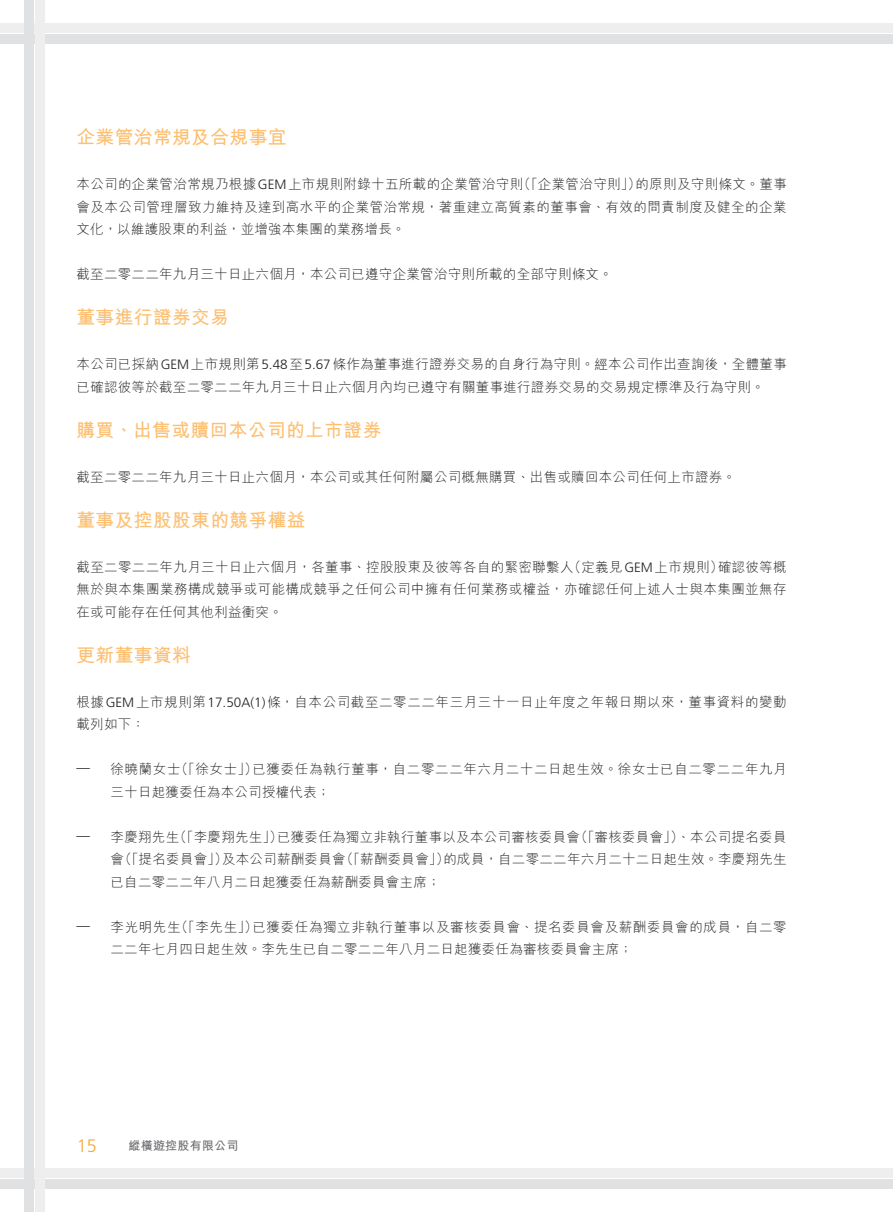
<style>
.page{position:relative;width:893px;height:1212px;background:#fff}
.page>*{position:absolute;margin:0;border:0;box-sizing:border-box;transform-origin:0 0}
._02_H2{font:700 18.75px "M Hei HK";letter-spacing:.02em;color:#fdbf70}
.t1{font:300 18px "Frutiger LT Std";color:#faa634}
._00_txt{font:300 13.5px/22.5px "M Hei HK";letter-spacing:.025em;color:#231f20}
._00_txt-2{font:300 13.5px/22.5px "M Hei HK";letter-spacing:.045em;color:#231f20}
._00_txt-3{font:300 13.5px "Frutiger LT Std";color:#231f20}
.t2{font:700 12px "M Hei HK";letter-spacing:.02em;color:#6c6d70}
.s1{font-family:"Frutiger LT Std"}
</style>
<div class="page">
<div style="left:0;top:23px;width:893px;height:10px;background:#eeeeef"></div>
<div style="left:0;top:34px;width:893px;height:10px;background:#e0e1e3"></div>
<div style="left:0;top:1168px;width:893px;height:10px;background:#eeeeef"></div>
<div style="left:0;top:1179px;width:893px;height:10px;background:#e0e1e3"></div>
<div style="left:35px;top:0;width:9px;height:1212px;background:#eeeeef"></div>
<div style="left:24px;top:0;width:10px;height:1212px;background:#e0e1e3"></div>
<p class="_02_H2" style="left:77px;top:124px;width:212px">企業管治常規及合規事宜</p>
<p class="_00_txt" style="left:518px;top:173px;width:125px">（「企業管治守則」）</p>
<p class="_00_txt" style="left:77px;top:173px;width:711px">本公司的企業管治常規乃根據<span class="s1">GEM</span>上市規則附錄十五所載的企業管治守則<br>會及本公司管理層致力維持及達到高水平的企業管治常規，著重建立高質素的董事會、有效的問責制度及健全的企業文化，以維護股東的利益，並增強本集團的業務增長。</p>
<p class="_00_txt" style="left:77px;top:263px;width:537px">截至二零二二年九月三十日止六個月，本公司已遵守企業管治守則所載的全部守則條文。</p>
<p class="_02_H2" style="left:77px;top:304px;width:154px">董事進行證券交易</p>
<p class="_00_txt" style="left:77px;top:353px;width:712px">本公司已採納<span class="s1">GEM</span>上市規則第<span class="s1">5.48</span>至<span class="s1">5.67</span>條作為董事進行證券交易的自身行為守則。經本公司作出查詢後，全體董事已確認彼等於截至二零二二年九月三十日止六個月內均已遵守有關董事進行證券交易的交易規定標準及行為守則。</p>
<p class="_02_H2" style="left:77px;top:416px;width:306px">購買、出售或贖回本公司的上市證券</p>
<p class="_00_txt" style="left:77px;top:465px;width:661px">截至二零二二年九月三十日止六個月，本公司或其任何附屬公司概無購買、出售或贖回本公司任何上市證券。</p>
<p class="_02_H2" style="left:77px;top:506px;width:231px">董事及控股股東的競爭權益</p>
<p class="_00_txt" style="left:718px;top:555px;width:70px">確認彼等概</p>
<p class="_00_txt" style="left:635px;top:173px;width:153px">的原則及守則條文。董事</p>
<p class="_00_txt" style="left:568px;top:555px;width:157px">（定義見<span class="s1">GEM</span>上市規則）</p>
<p class="_00_txt" style="left:77px;top:555px;width:712px">截至二零二二年九月三十日止六個月，各董事、控股股東及彼等各自的緊密聯繫人<br>無於與本集團業務構成競爭或可能構成競爭之任何公司中擁有任何業務或權益，亦確認任何上述人士與本集團並無存在或可能存在任何其他利益衝突。</p>
<p class="_02_H2" style="left:77px;top:641px;width:116px">更新董事資料</p>
<p class="_00_txt-2" style="left:77px;top:690px;width:712px">根據<span class="s1">GEM</span>上市規則第<span class="s1">17.50A</span> 條<span class="s1">)1(</span> ，自本公司截至二零二二年三月三十一日止年度之年報日期以來，董事資料的變動載列如下：</p>
<p class="_00_txt-2" style="left:252px;top:758px;width:536px">已獲委任為執行董事，自二零二二年六月二十二日起生效。徐女士已自二零二二年九月</p>
<p class="_00_txt" style="left:175px;top:758px;width:84px">（「徐女士」）</p>
<p class="_00_txt" style="left:111px;top:758px;width:71px">徐曉蘭女士</p>
<p class="_00_txt-3" style="left:77px;top:760px;width:15px">—</p>
<p class="_00_txt-3" style="left:77px;top:827px;width:15px">—</p>
<p class="_00_txt-3" style="left:77px;top:917px;width:15px">—</p>
<p class="_00_txt" style="left:111px;top:780px;width:221px">三十日起獲委任為本公司授權代表;</p>
<p class="_00_txt" style="left:111px;top:825px;width:70px">李慶翔先生</p>
<p class="_00_txt" style="left:174px;top:825px;width:111px">（「李慶翔先生」）</p>
<p class="_00_txt" style="left:574px;top:825px;width:214px">（「審核委員會」）、本公司提名委員</p>
<p class="_00_txt" style="left:277px;top:825px;width:304px">已獲委任為獨立非執行董事以及本公司審核委員會</p>
<p class="_00_txt" style="left:443px;top:848px;width:345px">的成員，自二零二二年六月二十二日起生效。李慶翔先生</p>
<p class="_00_txt" style="left:118px;top:848px;width:111px">（「提名委員會」）</p>
<p class="_00_txt" style="left:340px;top:848px;width:111px">（「薪酬委員會」）</p>
<p class="_00_txt" style="left:111px;top:848px;width:331px">會<br>已自二零二二年八月二日起獲委任為薪酬委員會主席;</p>
<p class="_00_txt-2" style="left:252px;top:915px;width:536px">已獲委任為獨立非執行董事以及審核委員會、提名委員會及薪酬委員會的成員，自二零</p>
<p class="_00_txt" style="left:222px;top:848px;width:125px">及本公司薪酬委員會</p>
<p class="_00_txt" style="left:175px;top:915px;width:84px">（「李先生」）</p>
<p class="_00_txt" style="left:111px;top:915px;width:71px">李光明先生</p>
<p class="_00_txt" style="left:111px;top:938px;width:524px">二二年七月四日起生效。李先生已自二零二二年八月二日起獲委任為審核委員會主席;</p>
<h2 class="t1" style="left:77px;top:1135px;width:22px">15</h2>
<p class="t2" style="left:129px;top:1137px;width:111px">縱橫遊控股有限公司</p>
</div>
